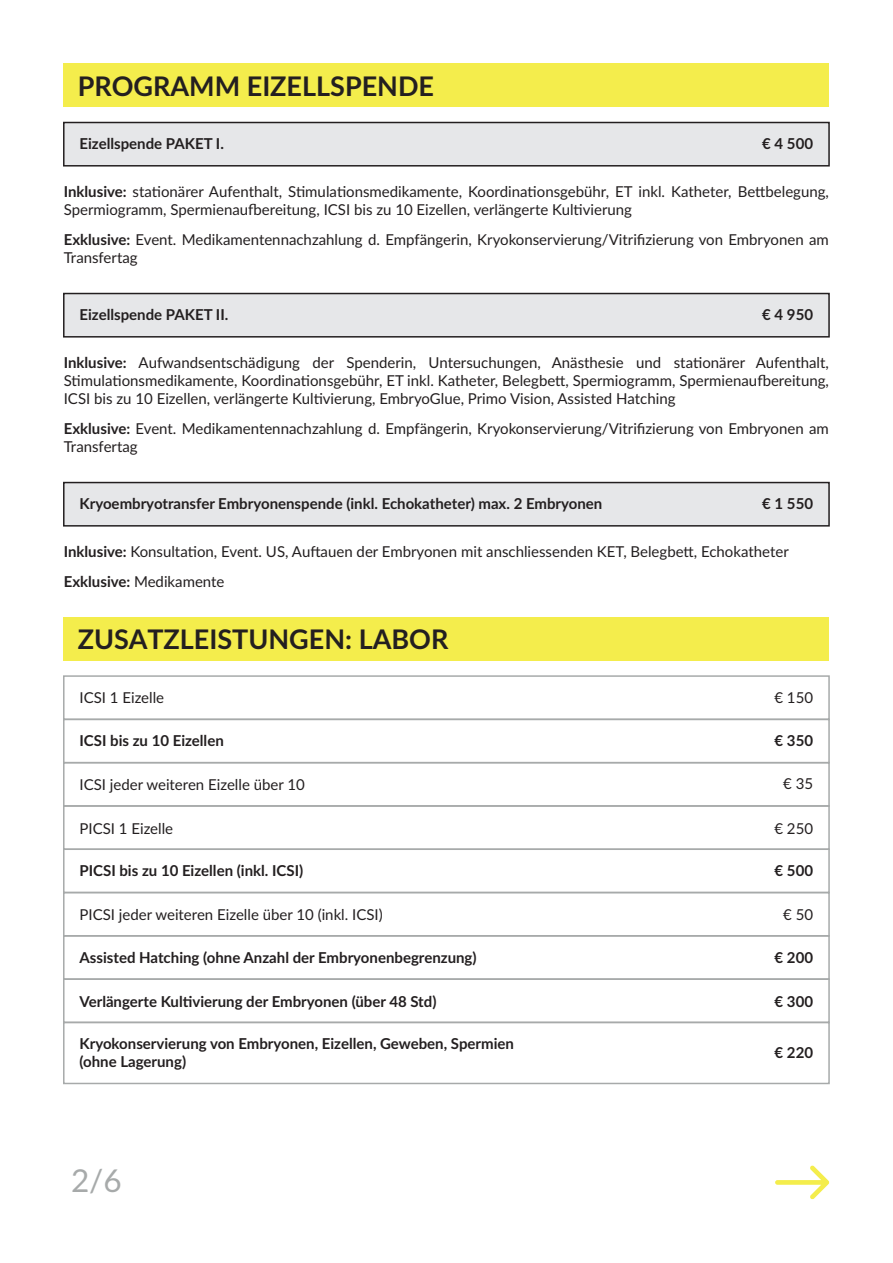
<style>
.page{position:relative;width:893px;height:1263px;background:#fff}
.page>*{position:absolute;margin:0;border:0;box-sizing:border-box;transform-origin:0 0}
.t1{font:31.5px "Lato Latin";color:#a7aaaa}
.t2{font:700 27px "Lato Latin";color:#231f20}
.t3{font:15px/18px "Lato Latin";color:#231f20}
.t4{font:700 15px/18px "Lato Latin";color:#231f20}
.s1{font-weight:700}
</style>
<div class="page">
<svg style="left:775px;top:1165px;width:54px;height:34px"></svg>
<div style="left:64px;top:617px;width:765px;height:44px;background:#f4ed4c"></div>
<div style="left:63px;top:762px;width:767px;height:45px;border:2px solid #a7aaaa"></div>
<div style="left:63px;top:805px;width:767px;height:45px;border:2px solid #a7aaaa"></div>
<div style="left:63px;top:675px;width:767px;height:45px;border:2px solid #a7aaaa"></div>
<div style="left:63px;top:892px;width:767px;height:44px;border:2px solid #a7aaaa"></div>
<div style="left:63px;top:935px;width:767px;height:45px;border:2px solid #a7aaaa"></div>
<div style="left:63px;top:978px;width:767px;height:45px;border:2px solid #a7aaaa"></div>
<div style="left:63px;top:848px;width:767px;height:45px;border:2px solid #a7aaaa"></div>
<div style="left:63px;top:1022px;width:767px;height:62px;border:2px solid #a7aaaa"></div>
<div style="left:64px;top:64px;width:765px;height:43px;background:#f4ed4c"></div>
<div style="left:63px;top:122px;width:767px;height:45px;background:#e6e7e9;border:2px solid #231f20"></div>
<div style="left:63px;top:293px;width:767px;height:45px;background:#e6e7e9;border:2px solid #231f20"></div>
<div style="left:63px;top:482px;width:767px;height:45px;background:#e6e7e9;border:2px solid #231f20"></div>
<h2 class="t2" style="left:78px;top:70px;width:358px">PROGRAMM EIZELLSPENDE</h2>
<p class="t4" style="left:80px;top:134px;width:146px">Eizellspende PAKET I.</p>
<p class="t4" style="left:762px;top:134px;width:52px">€ 4 500</p>
<p class="t3" style="left:64px;top:182px;width:767px"><span class="s1">Inklusive:</span> stationärer Aufenthalt, Stimulationsmedikamente, Koordinationsgebühr, ET inkl. Katheter, Bettbelegung,<br>Spermiogramm, Spermienaufbereitung, ICSI bis zu 10 Eizellen, verlängerte Kultivierung</p>
<p class="t3" style="left:64px;top:230px;width:767px"><span class="s1">Exklusive:</span> Event. Medikamentennachzahlung d. Empfängerin, Kryokonservierung/Vitrifizierung von Embryonen am<br>Transfertag</p>
<p class="t4" style="left:80px;top:305px;width:150px">Eizellspende PAKET II.</p>
<p class="t4" style="left:762px;top:305px;width:52px">€ 4 950</p>
<p class="t3" style="left:64px;top:353px;width:767px;text-align:justify"><span class="s1">Inklusive:</span> Aufwandsentschädigung der Spenderin, Untersuchungen, Anästhesie und stationärer Aufenthalt, Stimulationsmedikamente, Koordinationsgebühr, ET inkl. Katheter, Belegbett, Spermiogramm, Spermienaufbereitung, ICSI bis zu 10 Eizellen, verlängerte Kultivierung, EmbryoGlue, Primo Vision, Assisted Hatching</p>
<p class="t3" style="left:64px;top:419px;width:767px"><span class="s1">Exklusive:</span> Event. Medikamentennachzahlung d. Empfängerin, Kryokonservierung/Vitrifizierung von Embryonen am<br>Transfertag</p>
<p class="t4" style="left:80px;top:494px;width:524px">Kryoembryotransfer Embryonenspende (inkl. Echokatheter) max. 2 Embryonen</p>
<p class="t4" style="left:762px;top:494px;width:52px">€ 1 550</p>
<p class="t3" style="left:64px;top:536px;width:727px;line-height:30px"><span class="s1">Inklusive:</span> Konsultation, Event. US, Auftauen der Embryonen mit anschliessenden KET, Belegbett, Echokatheter<br><span class="s1">Exklusive:</span> Medikamente</p>
<h2 class="t2" style="left:78px;top:623px;width:372px">ZUSATZLEISTUNGEN: LABOR</h2>
<p class="t3" style="left:80px;top:688px;width:86px">ICSI 1 Eizelle</p>
<p class="t3" style="left:774px;top:688px;width:40px">€ 150</p>
<p class="t4" style="left:80px;top:732px;width:146px">ICSI bis zu 10 Eizellen</p>
<p class="t4" style="left:775px;top:732px;width:40px">€ 350</p>
<p class="t3" style="left:80px;top:775px;width:227px">ICSI jeder weiteren Eizelle über 10</p>
<p class="t3" style="left:80px;top:819px;width:95px">PICSI 1 Eizelle</p>
<p class="t3" style="left:774px;top:819px;width:40px">€ 250</p>
<p class="t3" style="left:783px;top:775px;width:31px">€ 35</p>
<p class="t4" style="left:80px;top:861px;width:225px">PICSI bis zu 10 Eizellen (inkl. ICSI)</p>
<p class="t4" style="left:775px;top:861px;width:40px">€ 500</p>
<p class="t3" style="left:80px;top:905px;width:305px">PICSI jeder weiteren Eizelle über 10 (inkl. ICSI)</p>
<p class="t3" style="left:783px;top:905px;width:31px">€ 50</p>
<p class="t4" style="left:80px;top:949px;width:399px">Assisted Hatching (ohne Anzahl der Embryonenbegrenzung)</p>
<p class="t4" style="left:775px;top:949px;width:40px">€ 200</p>
<p class="t4" style="left:80px;top:992px;width:358px">Verlängerte Kultivierung der Embryonen (über 48 Std)</p>
<p class="t4" style="left:775px;top:992px;width:40px">€ 300</p>
<p class="t4" style="left:80px;top:1035px;width:436px">Kryokonservierung von Embryonen, Eizellen, Geweben, Spermien (ohne Lagerung)</p>
<p class="t4" style="left:775px;top:1043px;width:40px">€ 220</p>
<h1 class="t1" style="left:71px;top:1162px;width:52px">2/6</h1>
</div>
